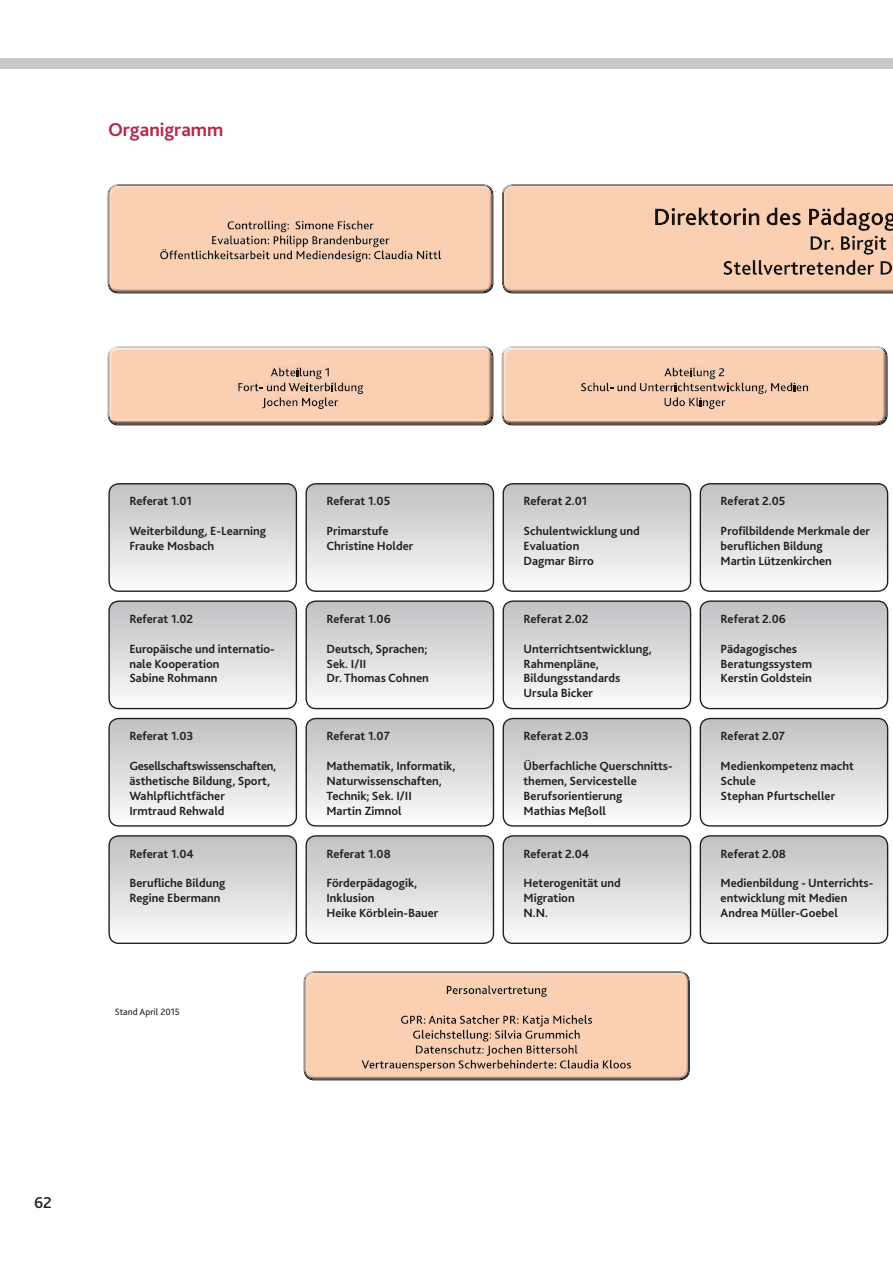
<style>
.page{position:relative;width:893px;height:1263px;background:#fff}
.page>*{position:absolute;margin:0;border:0;box-sizing:border-box;transform-origin:0 0}
.Einführung_Überschri{font:700 19.5px "Bliss 2";color:#b6274b}
.t1{font:500 16.5px "Bliss 2";color:#231f20}
.t2{font:700 12.45px/14.9px "Bliss 2";color:#231f20}
.t3{font:9.6px "Bliss 2";color:#231f20}
</style>
<div class="page">
<div style="left:0;top:59px;width:893px;height:10px;background:#c7c8ca"></div>
<svg style="left:307px;top:484px;width:186px;height:107px"></svg>
<div style="left:305px;top:483px;width:189px;height:109px;border:1px solid #231f20;border-radius:10px"></div>
<svg style="left:307px;top:601px;width:186px;height:107px"></svg>
<div style="left:305px;top:600px;width:189px;height:109px;border:1px solid #231f20;border-radius:10px"></div>
<svg style="left:306px;top:718px;width:187px;height:108px"></svg>
<div style="left:305px;top:718px;width:189px;height:109px;border:1px solid #231f20;border-radius:10px"></div>
<svg style="left:307px;top:836px;width:186px;height:107px"></svg>
<div style="left:305px;top:835px;width:189px;height:109px;border:1px solid #231f20;border-radius:10px"></div>
<svg style="left:503px;top:484px;width:187px;height:107px"></svg>
<div style="left:503px;top:483px;width:188px;height:109px;border:1px solid #231f20;border-radius:10px"></div>
<svg style="left:503px;top:601px;width:187px;height:107px"></svg>
<div style="left:503px;top:600px;width:188px;height:109px;border:1px solid #231f20;border-radius:10px"></div>
<svg style="left:503px;top:718px;width:187px;height:108px"></svg>
<div style="left:503px;top:718px;width:188px;height:109px;border:1px solid #231f20;border-radius:10px"></div>
<svg style="left:503px;top:836px;width:187px;height:107px"></svg>
<div style="left:503px;top:835px;width:188px;height:109px;border:1px solid #231f20;border-radius:10px"></div>
<svg style="left:700px;top:484px;width:188px;height:107px"></svg>
<div style="left:700px;top:483px;width:188px;height:109px;border:1px solid #231f20;border-radius:10px"></div>
<svg style="left:700px;top:601px;width:188px;height:107px"></svg>
<div style="left:700px;top:600px;width:188px;height:109px;border:1px solid #231f20;border-radius:10px"></div>
<svg style="left:700px;top:718px;width:188px;height:108px"></svg>
<div style="left:700px;top:718px;width:188px;height:109px;border:1px solid #231f20;border-radius:10px"></div>
<svg style="left:700px;top:836px;width:188px;height:107px"></svg>
<div style="left:700px;top:835px;width:188px;height:109px;border:1px solid #231f20;border-radius:10px"></div>
<svg style="left:110px;top:484px;width:186px;height:107px"></svg>
<div style="left:108px;top:483px;width:189px;height:109px;border:1px solid #231f20;border-radius:10px"></div>
<svg style="left:110px;top:601px;width:186px;height:107px"></svg>
<div style="left:108px;top:600px;width:189px;height:109px;border:1px solid #231f20;border-radius:10px"></div>
<svg style="left:109px;top:718px;width:187px;height:107px"></svg>
<div style="left:108px;top:718px;width:189px;height:109px;border:1px solid #231f20;border-radius:10px"></div>
<svg style="left:110px;top:836px;width:186px;height:107px"></svg>
<div style="left:108px;top:835px;width:189px;height:109px;border:1px solid #231f20;border-radius:10px"></div>
<div style="left:107px;top:346px;width:786px;height:77px;background:#cbc5c1"></div>
<div style="left:107px;top:348px;width:786px;height:78px;background:#231f20;opacity:.75"></div>
<div style="left:107px;top:186px;width:387px;height:108px;background:#231f20;opacity:.75"></div>
<div style="left:502px;top:186px;width:391px;height:108px;background:#231f20;opacity:.75"></div>
<div style="left:303px;top:973px;width:388px;height:108px;background:#231f20;opacity:.75"></div>
<p class="Einführung_Überschri" style="left:108px;top:117px;width:117px">Organigramm</p>
<p class="t2" style="left:129px;top:494px;width:64px">Referat 1.01</p>
<p class="t2" style="left:129px;top:523px;width:138px">Weiterbildung, E-Learning<br>Frauke Mosbach</p>
<p class="t2" style="left:129px;top:611px;width:65px">Referat 1.02</p>
<p class="t2" style="left:129px;top:641px;width:147px">Europäische und internatio&shy;nale Kooperation<br>Sabine Rohmann</p>
<p class="t2" style="left:129px;top:728px;width:66px">Referat 1.03</p>
<p class="t2" style="left:129px;top:758px;width:148px">Gesellschaftswissenschaften, ästhetische Bildung, Sport,<br>Wahlpflichtfächer<br>Irmtraud Rehwald</p>
<p class="t2" style="left:129px;top:846px;width:66px">Referat 1.04</p>
<p class="t2" style="left:129px;top:875px;width:98px">Berufliche Bildung<br>Regine Ebermann</p>
<p class="t3" style="left:115px;top:1006px;width:66px">Stand April 2015</p>
<p class="t2" style="left:326px;top:494px;width:65px">Referat 1.05</p>
<p class="t2" style="left:326px;top:523px;width:89px">Primarstufe<br>Christine Holder</p>
<p class="t2" style="left:326px;top:611px;width:66px">Referat 1.06</p>
<p class="t2" style="left:326px;top:641px;width:104px">Deutsch, Sprachen;<br>Sek. I/II<br>Dr. Thomas Cohnen</p>
<p class="t2" style="left:326px;top:728px;width:65px">Referat 1.07</p>
<p class="t2" style="left:326px;top:758px;width:130px">Mathematik, Informatik,<br>Naturwissenschaften,<br>Technik; Sek. I/II<br>Martin Zimnol</p>
<p class="t2" style="left:326px;top:846px;width:66px">Referat 1.08</p>
<p class="t2" style="left:326px;top:875px;width:114px">Förderpädagogik,<br>Inklusion<br>Heike Körblein-Bauer</p>
<p class="t2" style="left:523px;top:494px;width:65px">Referat 2.01</p>
<p class="t2" style="left:523px;top:523px;width:118px">Schulentwicklung und<br>Evaluation<br>Dagmar Birro</p>
<p class="t2" style="left:523px;top:611px;width:67px">Referat 2.02</p>
<p class="t2" style="left:523px;top:641px;width:130px">Unterrichtsentwicklung,<br>Rahmenpläne,<br>Bildungsstandards<br>Ursula Bicker</p>
<p class="t2" style="left:523px;top:728px;width:67px">Referat 2.03</p>
<p class="t2" style="left:523px;top:758px;width:151px">Überfachliche Querschnitts&shy;themen, Servicestelle<br>Berufsorientierung<br>Mathias Meßoll</p>
<p class="t2" style="left:523px;top:846px;width:67px">Referat 2.04</p>
<p class="t2" style="left:523px;top:875px;width:99px">Heterogenität und<br>Migration<br>N.N.</p>
<p class="t2" style="left:721px;top:494px;width:66px">Referat 2.05</p>
<p class="t2" style="left:721px;top:523px;width:151px">Profilbildende Merkmale der beruflichen Bildung<br>Martin Lützenkirchen</p>
<p class="t2" style="left:721px;top:611px;width:67px">Referat 2.06</p>
<p class="t2" style="left:721px;top:641px;width:93px">Pädagogisches<br>Beratungssystem<br>Kerstin Goldstein</p>
<p class="t2" style="left:721px;top:728px;width:66px">Referat 2.07</p>
<p class="t2" style="left:721px;top:758px;width:135px">Medienkompetenz macht<br>Schule<br>Stephan Pfurtscheller</p>
<p class="t2" style="left:721px;top:846px;width:67px">Referat 2.08</p>
<p class="t2" style="left:721px;top:875px;width:154px">Medienbildung - Unterrichts&shy;entwicklung mit Medien<br>Andrea Müller-Goebel</p>
<h2 class="t1" style="left:34px;top:1192px;width:19px">62</h2>
</div>
